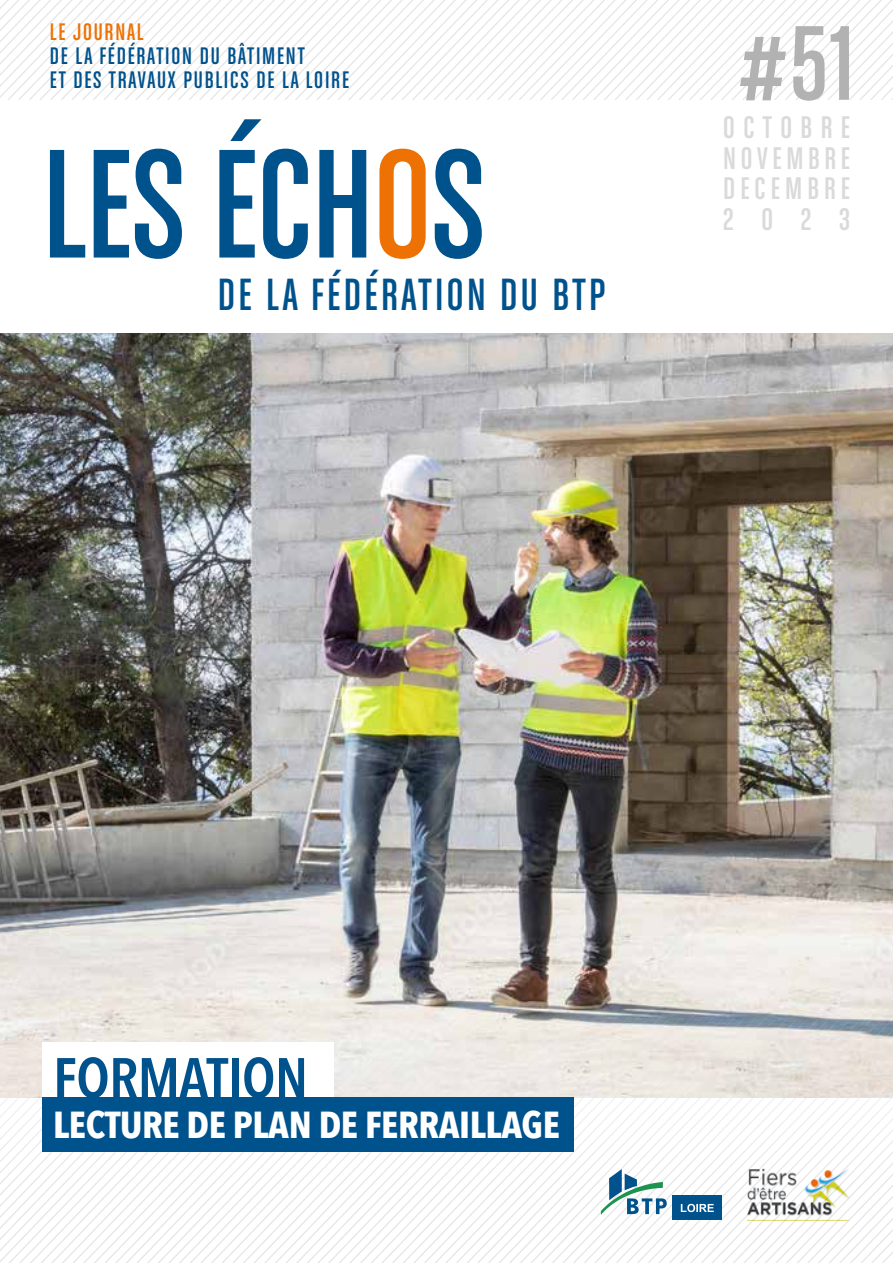
<style>
.page{position:relative;width:893px;height:1263px;background:#fff}
.page>*{position:absolute;margin:0;border:0;box-sizing:border-box;transform-origin:0 0}
.t1{font:165px "Chalet Comprime Cologne Eighty";color:#00528d}
.t2{font:112.8px "Chalet Comprime Cologne Eighty";color:#b3b2b2}
.t3{font:600 55.5px "Avenir Next Condensed";letter-spacing:-.01em;color:#00528d}
.t4{font:48px "Chalet Comprime Cologne Eighty";letter-spacing:.07em;color:#00528d}
.t5{font:700 37.5px "Avenir Next Condensed";letter-spacing:-.01em;color:#fff}
.t6{font:33.3px/30.5px "Chalet Comprime Cologne Eighty";letter-spacing:.155em;color:#dadada;text-align:justify}
.t7{font:25.5px/24px "Chalet Comprime Cologne Eighty";letter-spacing:.07em;color:#00528d}
.t8{font:25.5px "Chalet Comprime Cologne Eighty";letter-spacing:.07em;color:#ee7203}
.s1{color:#ee7203}
</style>
<div class="page">
<img style="left:0;top:334px;width:893px;height:622px">
<svg style="left:0;top:0;width:893px;height:100px"></svg>
<svg style="left:0;top:956px;width:9px;height:306px"></svg>
<svg style="left:9px;top:956px;width:11px;height:307px"></svg>
<svg style="left:20px;top:956px;width:11px;height:307px"></svg>
<svg style="left:31px;top:956px;width:10px;height:307px"></svg>
<svg style="left:41px;top:956px;width:11px;height:307px"></svg>
<svg style="left:52px;top:956px;width:11px;height:307px"></svg>
<svg style="left:63px;top:956px;width:10px;height:307px"></svg>
<svg style="left:73px;top:956px;width:11px;height:307px"></svg>
<svg style="left:84px;top:956px;width:11px;height:307px"></svg>
<svg style="left:95px;top:956px;width:10px;height:307px"></svg>
<svg style="left:105px;top:956px;width:11px;height:307px"></svg>
<svg style="left:116px;top:956px;width:10px;height:307px"></svg>
<svg style="left:126px;top:956px;width:11px;height:307px"></svg>
<svg style="left:137px;top:956px;width:11px;height:307px"></svg>
<svg style="left:148px;top:956px;width:10px;height:307px"></svg>
<svg style="left:158px;top:956px;width:11px;height:307px"></svg>
<svg style="left:169px;top:956px;width:11px;height:307px"></svg>
<svg style="left:180px;top:956px;width:10px;height:307px"></svg>
<svg style="left:190px;top:956px;width:11px;height:307px"></svg>
<svg style="left:201px;top:956px;width:11px;height:307px"></svg>
<svg style="left:212px;top:956px;width:10px;height:307px"></svg>
<svg style="left:222px;top:956px;width:11px;height:307px"></svg>
<svg style="left:233px;top:956px;width:11px;height:307px"></svg>
<svg style="left:244px;top:956px;width:10px;height:307px"></svg>
<svg style="left:254px;top:956px;width:11px;height:307px"></svg>
<svg style="left:265px;top:956px;width:11px;height:307px"></svg>
<svg style="left:276px;top:956px;width:10px;height:307px"></svg>
<svg style="left:286px;top:956px;width:11px;height:307px"></svg>
<svg style="left:297px;top:956px;width:10px;height:307px"></svg>
<svg style="left:307px;top:956px;width:11px;height:307px"></svg>
<svg style="left:318px;top:956px;width:11px;height:307px"></svg>
<svg style="left:329px;top:956px;width:10px;height:307px"></svg>
<svg style="left:339px;top:956px;width:11px;height:307px"></svg>
<svg style="left:350px;top:956px;width:11px;height:307px"></svg>
<svg style="left:361px;top:956px;width:10px;height:307px"></svg>
<svg style="left:371px;top:956px;width:11px;height:307px;fill:#f0eeea"></svg>
<svg style="left:382px;top:956px;width:11px;height:307px;fill:#f0efea"></svg>
<svg style="left:393px;top:956px;width:10px;height:307px;fill:#f0eeea"></svg>
<svg style="left:403px;top:956px;width:11px;height:307px"></svg>
<svg style="left:414px;top:956px;width:11px;height:307px"></svg>
<svg style="left:425px;top:956px;width:10px;height:307px"></svg>
<svg style="left:435px;top:956px;width:11px;height:307px;fill:#f1edea"></svg>
<svg style="left:446px;top:956px;width:11px;height:307px;fill:#f1ede9"></svg>
<svg style="left:457px;top:956px;width:10px;height:307px;fill:#f1ede9"></svg>
<svg style="left:467px;top:956px;width:11px;height:307px;fill:#f1ece8"></svg>
<svg style="left:478px;top:956px;width:11px;height:307px"></svg>
<svg style="left:489px;top:956px;width:10px;height:307px"></svg>
<svg style="left:499px;top:956px;width:11px;height:307px"></svg>
<svg style="left:510px;top:956px;width:10px;height:307px"></svg>
<svg style="left:520px;top:956px;width:11px;height:307px"></svg>
<svg style="left:531px;top:956px;width:11px;height:307px"></svg>
<svg style="left:542px;top:956px;width:10px;height:307px"></svg>
<svg style="left:552px;top:956px;width:11px;height:307px"></svg>
<svg style="left:563px;top:956px;width:11px;height:307px"></svg>
<svg style="left:574px;top:956px;width:10px;height:307px"></svg>
<svg style="left:584px;top:956px;width:11px;height:307px"></svg>
<svg style="left:595px;top:956px;width:298px;height:307px"></svg>
<svg style="left:606px;top:962px;width:287px;height:301px;fill:#f0ece8"></svg>
<svg style="left:616px;top:973px;width:277px;height:290px;fill:#f0ebe6"></svg>
<svg style="left:627px;top:984px;width:266px;height:279px;fill:#efebe6"></svg>
<svg style="left:638px;top:996px;width:255px;height:267px;fill:#ece8e2"></svg>
<svg style="left:648px;top:1007px;width:245px;height:256px"></svg>
<svg style="left:659px;top:1018px;width:234px;height:245px"></svg>
<svg style="left:670px;top:1029px;width:223px;height:234px;fill:#eeeae4"></svg>
<svg style="left:680px;top:1040px;width:213px;height:223px;background:#ece6df"></svg>
<svg style="left:601px;top:1169px;width:66px;height:46px"></svg>
<div style="left:672px;top:1196px;width:50px;height:24px;background:#00528d"></div>
<svg style="left:681px;top:1051px;width:212px;height:212px"></svg>
<div style="left:43px;top:1042px;width:291px;height:55px;background:#fff"></div>
<div style="left:43px;top:1097px;width:531px;height:54px;background:#00528d"></div>
<p class="t8" style="left:50px;top:18px;width:95px">LE JOURNAL</p>
<p class="t7" style="left:50px;top:44px;width:301px">DE LA FÉDÉRATION DU BÂTIMENT<br>ET DES TRAVAUX PUBLICS DE LA LOIRE</p>
<h1 class="t1" style="left:43px;top:113px;width:444px">LES ÉCH<span class="s1">O</span>S</h1>
<h3 class="t4" style="left:218px;top:268px;width:389px">DE LA FÉDÉRATION DU BTP</h3>
<h2 class="t2" style="left:739px;top:1px;width:117px">#51</h2>
<h3 class="t6" style="left:723px;top:112px;width:128px">OCTOBRE NOVEMBRE DECEMBRE 2023</h3>
<h3 class="t3" style="left:53px;top:1030px;width:256px">FORMATION</h3>
<h3 class="t5" style="left:53px;top:1102px;width:508px">LECTURE DE PLAN DE FERRAILLAGE</h3>
</div>
